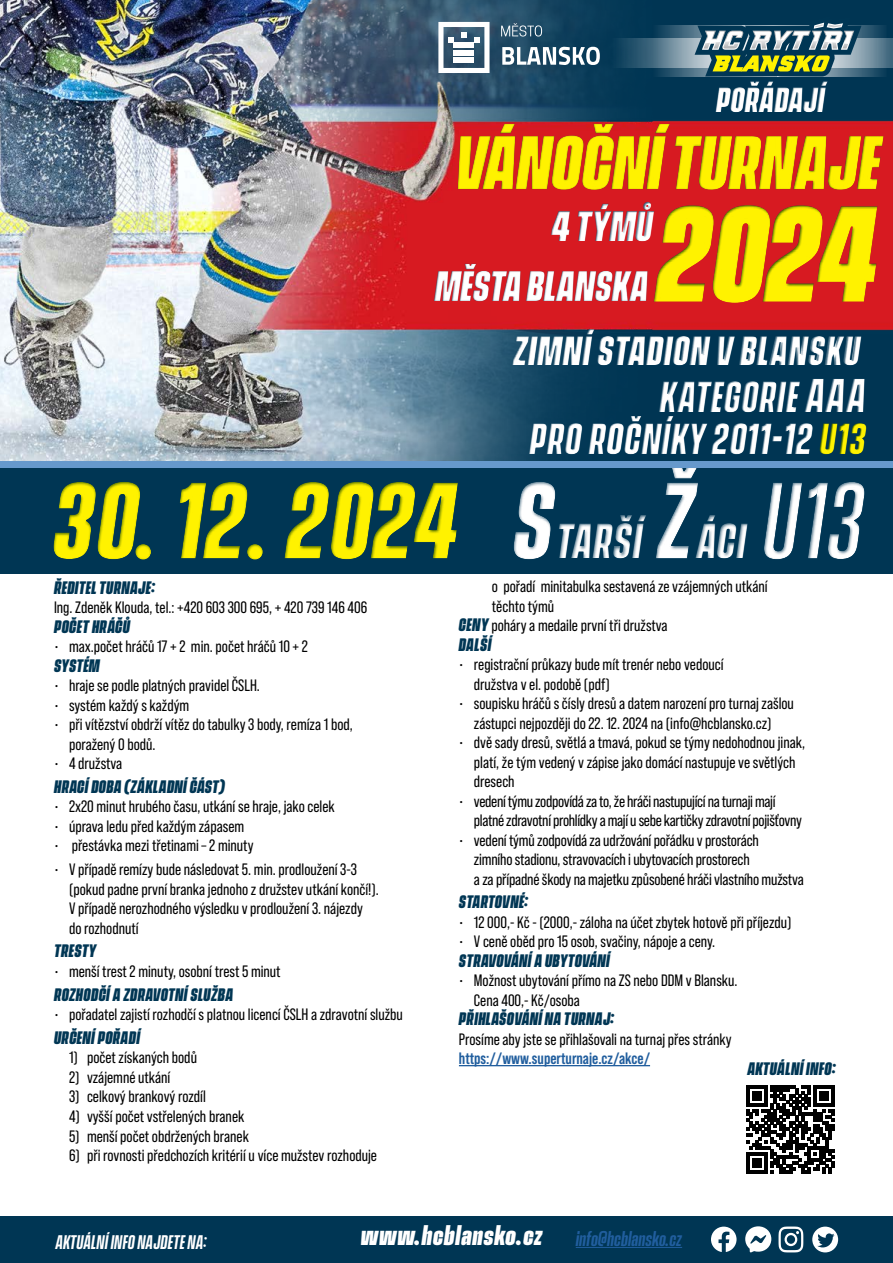
<style>
.page{position:relative;width:893px;height:1263px;background:#fff}
.page>*{position:absolute;margin:0;border:0;box-sizing:border-box;transform-origin:0 0}
.t1{font:italic 800 124.5px "Vanguard CF";color:#fff200}
.t2{font:italic 700 98.7px "Vanguard CF";letter-spacing:.02em;color:#fff200}
.t3{font:italic 800 69.15px "Vanguard CF";letter-spacing:.01em;color:#fff200}
.t4{font:italic 700 39.9px/42px "Vanguard CF";letter-spacing:.03em;color:#fff;text-align:right}
.t5{font:italic 800 39px "Vanguard CF";letter-spacing:.01em;color:#fff}
.t6{font:italic 800 37.5px "Vanguard CF";letter-spacing:.03em;color:#fff}
.t7{font:italic 800 32.1px "Vanguard CF";letter-spacing:.01em;color:#fff}
.t8{font:italic 800 25.95px "Vanguard CF";letter-spacing:.03em;color:#fff}
.t9{font:italic 600 19.5px "Vanguard CF";color:#215e9e}
.t10{font:italic 600 18px "Vanguard CF";letter-spacing:.01em;color:#fff}
.t11{font:16.5px/19.5px "Bebas Neue Pro";color:#000}
.t12{font:italic 800 16.5px "Vanguard CF";letter-spacing:.03em;color:#003654}
.t13{font:16.5px/19.5px "Bebas Neue Pro";letter-spacing:-.02em;color:#000}
.t14{font:700 16.5px "Bebas Neue Pro";color:#215e9e}
.s1{font-size:43.5px}
.s2{color:#fff200}
.s3{color:#fff}
.s4{font-size:45px;color:#fff}
.s5{font-weight:500;color:#fff}
.s6{font-family:"Vanguard CF";font-weight:800;font-style:italic;color:#003654}
</style>
<div class="page">
<img style="left:0;top:0;width:893px;height:461px">
<hr style="left:459px;top:1065px;width:191px;height:1px;background:#215e9e">
<svg style="left:651px;top:68px;width:236px;height:9px"></svg>
<svg style="left:651px;top:25px;width:236px;height:13px"></svg>
<svg style="left:610px;top:38px;width:283px;height:30px;background:#52768a"></svg>
<svg style="left:695px;top:16px;width:166px;height:60px;background:#5c7c70"></svg>
<div style="left:32px;top:461px;width:558px;height:122px;background:#003654"></div>
<div style="left:435px;top:461px;width:458px;height:122px;background:#003654"></div>
<div style="left:0;top:461px;width:893px;height:7px;background:#69c"></div>
<svg style="left:747px;top:1086px;width:87px;height:87px"></svg>
<div style="left:0;top:1216px;width:893px;height:47px;background:#003654"></div>
<svg style="left:711px;top:1226px;width:25px;height:26px"></svg>
<svg style="left:812px;top:1226px;width:26px;height:26px"></svg>
<svg style="left:778px;top:1226px;width:25px;height:26px"></svg>
<svg style="left:745px;top:1226px;width:26px;height:27px"></svg>
<hr style="left:576px;top:1247px;width:106px;height:1px;background:#215e9e">
<div style="left:416px;top:261px;width:288px;height:51px;background:#003654;opacity:.75"></div>
<div style="left:420px;top:201px;width:288px;height:51px;background:#d71a21"></div>
<div style="left:373px;top:120px;width:520px;height:87px;background:#003654;opacity:.75"></div>
<div style="left:579px;top:176px;width:314px;height:165px;background:#003654;opacity:.75"></div>
<svg style="left:438px;top:22px;width:51px;height:51px"></svg>
<svg style="left:501px;top:23px;width:41px;height:14px"></svg>
<svg style="left:502px;top:47px;width:98px;height:18px"></svg>
<div style="left:695px;top:78px;width:175px;height:46px;background:#003654"></div>
<div style="left:457px;top:368px;width:436px;height:97px;background:#003654;opacity:.75"></div>
<div style="left:423px;top:326px;width:470px;height:50px;background:#003654;opacity:.75"></div>
<h3 class="t7" style="left:716px;top:80px;width:109px">POŘÁDAJÍ</h3>
<h3 class="t3" style="left:455px;top:120px;width:427px">VÁNOČNÍ TURNAJE</h3>
<h1 class="t1" style="left:657px;top:178px;width:224px">2024</h1>
<h3 class="t5" style="left:552px;top:202px;width:102px">4 TÝMŮ</h3>
<h3 class="t5" style="left:435px;top:262px;width:215px">MĚSTA BLANSKA</h3>
<h3 class="t6" style="left:513px;top:327px;width:348px">ZIMNÍ STADION V BLANSKU</h3>
<h3 class="t4" style="left:529px;top:376px;width:338px">KATEGORIE <span class="s1">AAA<br></span>PRO ROČNÍKY 2011-12 <span class="s2">U13</span></h3>
<h2 class="t2" style="left:54px;top:461px;width:812px">30. 12. 2024 <span class="s3">S</span><span class="s4">TARŠÍ</span> <span class="s3">Ž</span><span class="s4">ÁCI</span> <span class="s5">U13</span></h2>
<p class="t11" style="left:54px;top:578px;width:315px"><span class="s6">ŘEDITEL TURNAJE:<br></span>Ing. Zdeněk Klouda, tel.: +420 603 300 695, + 420 739 146 406</p>
<p class="t12" style="left:54px;top:616px;width:77px">POČET HRÁČŮ</p>
<p class="t11" style="left:54px;top:637px;width:255px">• max.počet hráčů 17 + 2 min. počet hráčů 10 + 2</p>
<p class="t12" style="left:54px;top:655px;width:47px">SYSTÉM</p>
<p class="t11" style="left:54px;top:676px;width:207px">• hraje se podle platných pravidel ČSLH.</p>
<p class="t11" style="left:54px;top:695px;width:137px">• systém každý s každým</p>
<p class="t11" style="left:69px;top:715px;width:285px;text-indent:-15px">• při vítězství obdrží vítěz do tabulky 3 body, remíza 1 bod, poražený 0 bodů.</p>
<p class="t11" style="left:54px;top:754px;width:70px">• 4 družstva</p>
<p class="t12" style="left:54px;top:776px;width:172px">HRACÍ DOBA (ZÁKLADNÍ ČÁST)</p>
<p class="t11" style="left:54px;top:797px;width:282px">• 2x20 minut hrubého času, utkání se hraje, jako celek</p>
<p class="t11" style="left:54px;top:816px;width:192px">• úprava ledu před každým zápasem</p>
<p class="t11" style="left:54px;top:836px;width:201px">• přestávka mezi třetinami – 2 minuty</p>
<p class="t11" style="left:69px;top:860px;width:311px;text-indent:-15px">• V případě remízy bude následovat 5. min. prodloužení 3-3 (pokud padne první branka jednoho z družstev utkání končí!).<br>V případě nerozhodného výsledku v prodloužení 3. nájezdy do rozhodnutí</p>
<p class="t12" style="left:54px;top:941px;width:44px">TRESTY</p>
<p class="t11" style="left:54px;top:961px;width:228px">• menší trest 2 minuty, osobní trest 5 minut</p>
<p class="t12" style="left:54px;top:984px;width:180px">ROZHODČÍ A ZDRAVOTNÍ SLUŽBA</p>
<p class="t11" style="left:54px;top:1005px;width:350px">• pořadatel zajistí rozhodčí s platnou licencí ČSLH a zdravotní službu</p>
<p class="t12" style="left:54px;top:1027px;width:87px">URČENÍ POŘADÍ</p>
<p class="t11" style="left:69px;top:1048px;width:130px">1) počet získaných bodů</p>
<p class="t11" style="left:69px;top:1067px;width:103px">2) vzájemné utkání</p>
<p class="t11" style="left:69px;top:1087px;width:138px">3) celkový brankový rozdíl</p>
<p class="t11" style="left:69px;top:1106px;width:177px">4) vyšší počet vstřelených branek</p>
<p class="t11" style="left:69px;top:1126px;width:181px">5) menší počet obdržených branek</p>
<p class="t11" style="left:69px;top:1145px;width:310px">6) při rovnosti předchozích kritérií u více mužstev rozhoduje</p>
<p class="t11" style="left:492px;top:576px;width:277px">o pořadí minitabulka sestavená ze vzájemných utkání těchto týmů</p>
<p class="t11" style="left:459px;top:615px;width:210px"><span class="s6">CENY</span> poháry a medaile první tři družstva</p>
<p class="t12" style="left:459px;top:634px;width:34px">DALŠÍ</p>
<p class="t11" style="left:474px;top:654px;width:251px;text-indent:-15px">• registrační průkazy bude mít trenér nebo vedoucí družstva v el. podobě (pdf)</p>
<p class="t11" style="left:459px;top:693px;width:337px;text-align:center">• soupisku hráčů s čísly dresů a datem narození pro turnaj zašlou zástupci nejpozději do 22. 12. 2024 na (info@hcblansko.cz)</p>
<p class="t11" style="left:474px;top:732px;width:333px;text-indent:-15px">• dvě sady dresů, světlá a tmavá, pokud se týmy nedohodnou jinak, platí, že tým vedený v zápise jako domácí nastupuje ve světlých dresech</p>
<p class="t13" style="left:474px;top:791px;width:329px;text-indent:-15px">• vedení týmu zodpovídá za to, že hráči nastupující na turnaji mají platné zdravotní prohlídky a mají u sebe kartičky zdravotní pojišťovny</p>
<p class="t11" style="left:474px;top:830px;width:331px;text-indent:-15px">• vedení týmů zodpovídá za udržování pořádku v prostorách<br>zimního stadionu, stravovacích i ubytovacích prostorech<br>a za případné škody na majetku způsobené hráči vlastního mužstva</p>
<p class="t12" style="left:459px;top:892px;width:71px">STARTOVNÉ:</p>
<p class="t11" style="left:459px;top:912px;width:334px">• 12 000,- Kč - (2000,- záloha na účet zbytek hotově při příjezdu)</p>
<p class="t11" style="left:459px;top:932px;width:258px">• V ceně oběd pro 15 osob, svačiny, nápoje a ceny.</p>
<p class="t12" style="left:459px;top:950px;width:152px">STRAVOVÁNÍ A UBYTOVÁNÍ</p>
<p class="t11" style="left:474px;top:971px;width:265px;text-indent:-15px">• Možnost ubytování přímo na ZS nebo DDM v Blansku.<br>Cena 400,- Kč/osoba</p>
<p class="t12" style="left:459px;top:1009px;width:157px">PŘIHLAŠOVÁNÍ NA TURNAJ:</p>
<p class="t11" style="left:459px;top:1029px;width:274px">Prosíme aby jste se přihlašovali na turnaj přes stránky</p>
<p class="t14" style="left:459px;top:1049px;width:193px">https://www.superturnaje.cz/akce/</p>
<p class="t12" style="left:747px;top:1058px;width:90px">AKTUÁLNÍ INFO:</p>
<p class="t10" style="left:55px;top:1231px;width:153px">AKTUÁLNÍ INFO NAJDETE NA:</p>
<p class="t8" style="left:361px;top:1219px;width:183px">www.hcblansko.cz</p>
<p class="t9" style="left:576px;top:1227px;width:108px">info@hcblansko.cz</p>
</div>
